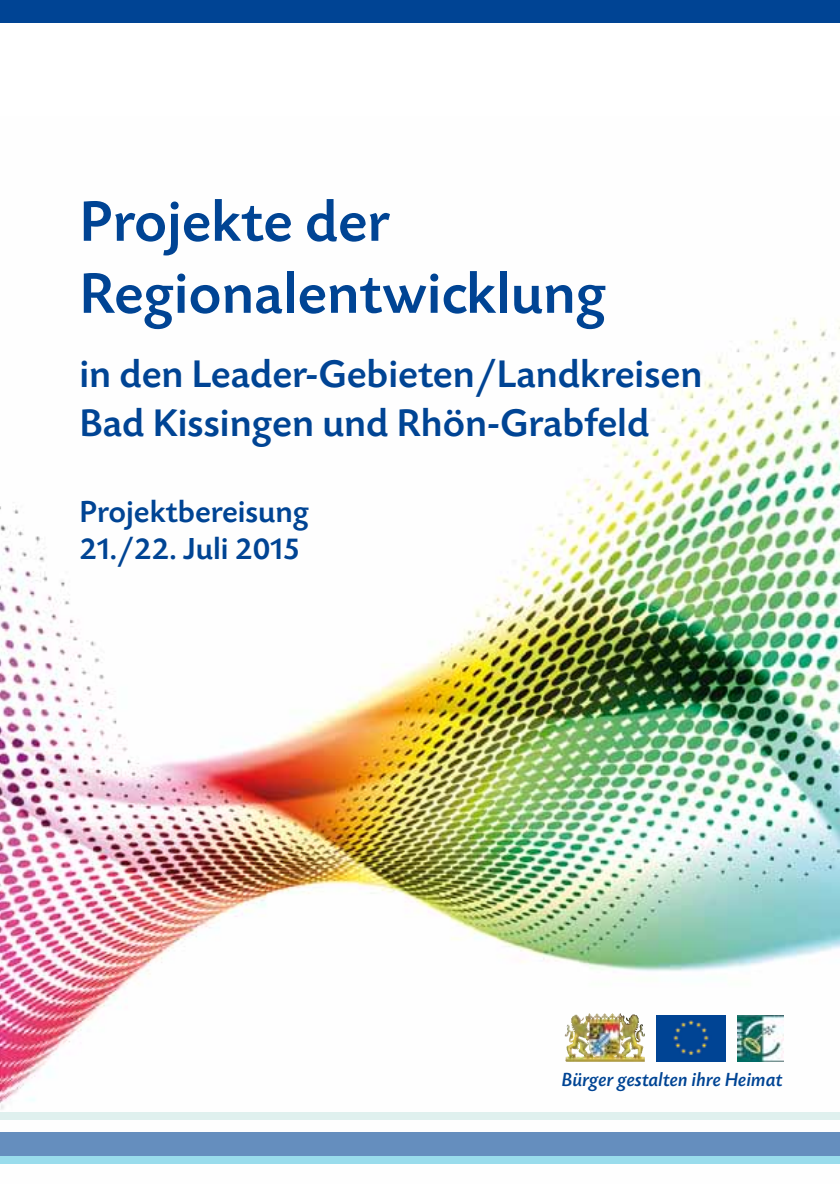
<style>
.page{position:relative;width:840px;height:1191px;background:#fff}
.page>*{position:absolute;margin:0;border:0;box-sizing:border-box;transform-origin:0 0}
.t1{font:500 60px/72px "Today SB";color:#004494}
.t2{font:500 40.4px/49.2px "Today SB";color:#004494}
.t3{font:500 32px/36.8px "Today SB";color:#004494}
.t4{font:20px "Today SB Med Ita";color:#004494}
</style>
<div class="page">
<img style="left:0;top:318px;width:839px;height:802px">
<div style="left:0;top:1111px;width:839px;height:8px;background:#dff0ee"></div>
<div style="left:0;top:1156px;width:839px;height:8px;background:#99dcec"></div>
<div style="left:0;top:1132px;width:839px;height:24px;background:#658ebe"></div>
<div style="left:0;top:0;width:839px;height:23px;background:#004494"></div>
<img style="left:736px;top:1015px;width:46px;height:46px">
<img style="left:655px;top:1015px;width:70px;height:46px">
<img style="left:570px;top:1013px;width:49px;height:10px">
<h1 class="t1" style="left:79px;top:187px;width:528px">Projekte der<br>Regionalentwicklung</h1>
<p class="t2" style="left:79px;top:350px;width:624px">in den Leader-Gebieten/Landkreisen<br>Bad Kissingen und Rhön-Grabfeld</p>
<p class="t3" style="left:79px;top:494px;width:231px">Projektbereisung<br>21./22. Juli 2015</p>
<p class="t4" style="left:562px;top:1069px;width:222px">Bürger gestalten ihre Heimat</p>
</div>
